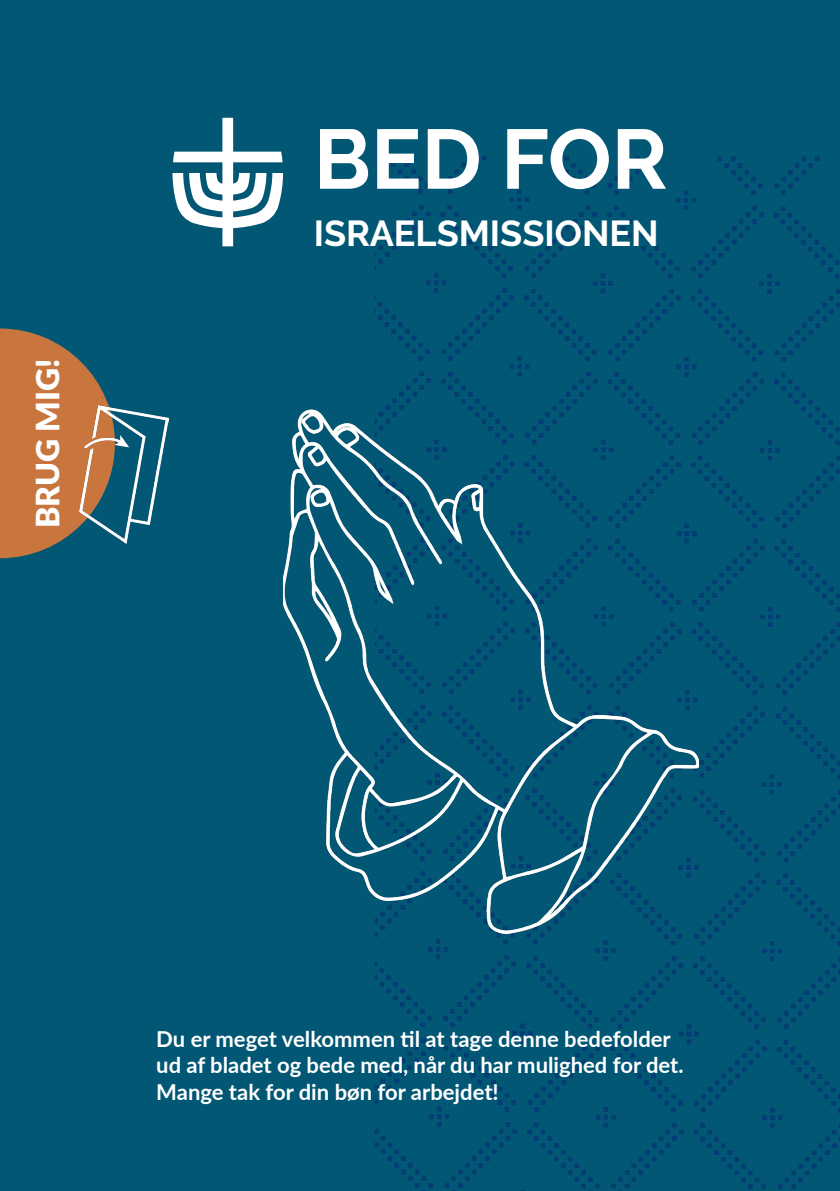
<style>
.page{position:relative;width:840px;height:1191px;background:#fff}
.page>*{position:absolute;margin:0;border:0;box-sizing:border-box;transform-origin:0 0}
.t1{font:700 84px "Raleway";color:#fff}
.t2{font:700 36px "Raleway";color:#fff}
.t3{font:900 32px "Lato";color:#fff}
.t4{font:700 22px/26.4px "Lato";color:#fff}
</style>
<div class="page">
<div style="left:0;top:0;width:839px;height:1191px;background:#025774"></div>
<img style="left:374px;top:155px;width:465px;height:1036px">
<img style="left:283px;top:408px;width:414px;height:528px">
<svg style="left:0;top:328px;width:109px;height:230px"></svg>
<img style="left:79px;top:406px;width:89px;height:137px">
<svg style="left:172px;top:118px;width:111px;height:128px"></svg>
<h3 class="t3" style="left:24px;top:528px;width:171px;rotate:-90deg">BRUG MIG!</h3>
<h1 class="t1" style="left:313px;top:111px;width:355px">BED FOR</h1>
<h2 class="t2" style="left:313px;top:213px;width:346px">ISRAELSMISSIONEN</h2>
<p class="t4" style="left:156px;top:1024px;width:528px">Du er meget velkommen til at tage denne bedefolder ud af bladet og bede med, når du har mulighed for det.<br>Mange tak for din bøn for arbejdet!</p>
</div>
